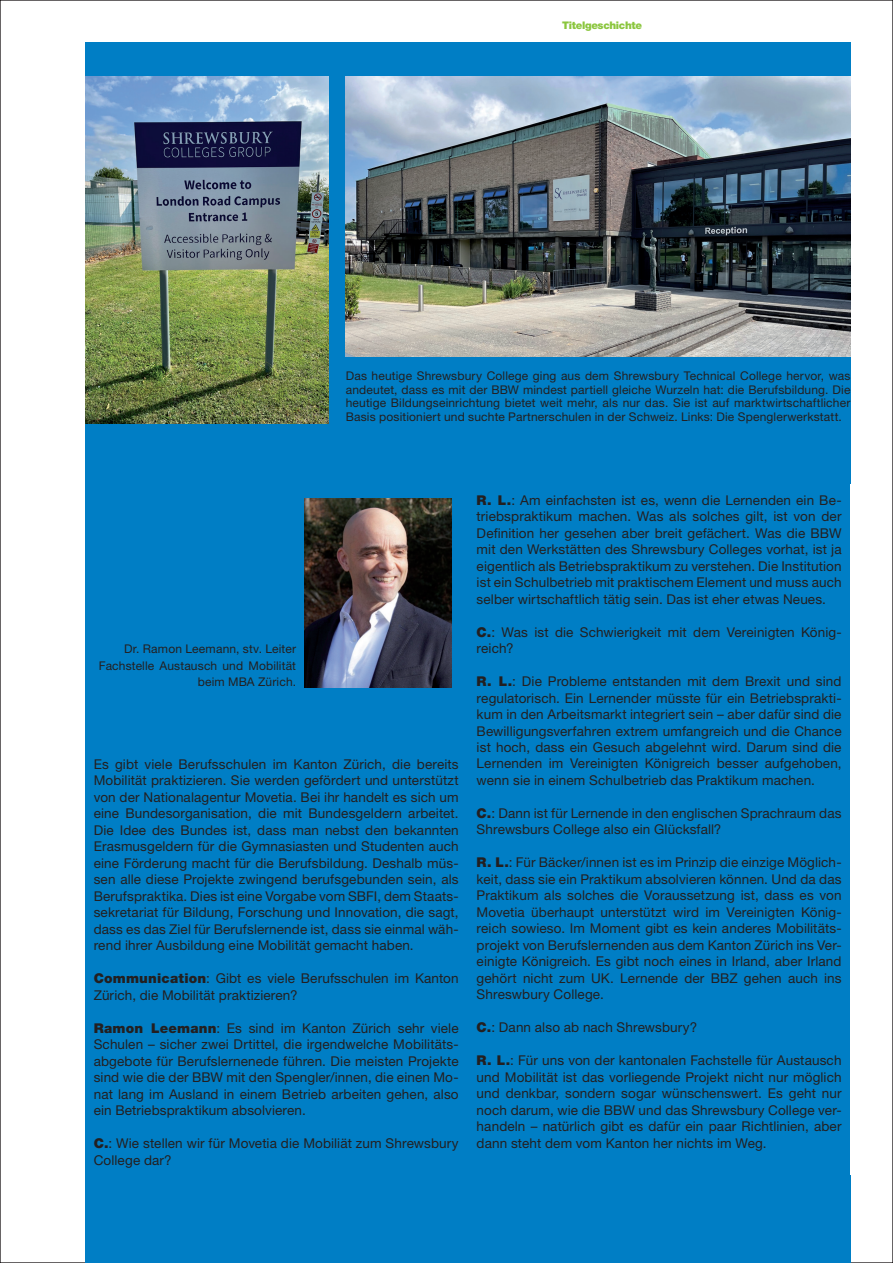
<style>
.page{position:relative;width:893px;height:1263px;background:#fff}
.page>*{position:absolute;margin:0;border:0;box-sizing:border-box;transform-origin:0 0}
.t1{font:13.5px/16.5px "Helvetica Neue LT Std";letter-spacing:.01em;color:#231f20;text-align:justify}
.t2{font:12px/13.5px "Helvetica Neue LT Std";letter-spacing:.015em;color:#231f20;text-align:right}
.t3{font:900 10.5px "Helvetica Neue LT Std";letter-spacing:-.03em;color:#8bc63e}
.s1{font-weight:900}
</style>
<div class="page">
<div style="left:85px;top:1175px;width:765px;height:88px;background:#007ec5"></div>
<div style="left:85px;top:43px;width:765px;height:441px;background:#007ec5"></div>
<div style="left:85px;top:475px;width:765px;height:709px;background:#007ec5"></div>
<img style="left:305px;top:499px;width:146px;height:188px">
<img style="left:85px;top:77px;width:244px;height:346px">
<img style="left:346px;top:77px;width:504px;height:279px">
<p class="t3" style="left:562px;top:19px;width:81px">Titelgeschichte</p>
<p class="t2" style="left:346px;top:369px;width:506px;text-align:justify">Das heutige Shrewsbury College ging aus dem Shrewsbury Technical College hervor, was andeutet, dass es mit der BBW mindest partiell gleiche Wurzeln hat: die Berufsbildung. Die heutige Bildungseinrichtung bietet weit mehr, als nur das. Sie ist auf marktwirtschaftlicher Basis positioniert und suchte Partnerschulen in der Schweiz. Links: Die Spenglerwerkstatt.</p>
<p class="t2" style="left:99px;top:640px;width:199px;line-height:16.5px">Dr. Ramon Leemann, stv. Leiter<br>Fachstelle Austausch und Mobilität beim MBA Zürich.</p>
<p class="t1" style="left:94px;top:755px;width:366px">Es gibt viele Berufsschulen im Kanton Zürich, die bereits Mobilität praktizieren. Sie werden gefördert und unterstützt von der Nationalagentur Movetia. Bei ihr handelt es sich um eine Bundesorganisation, die mit Bundesgeldern arbeitet.<br>Die Idee des Bundes ist, dass man nebst den bekannten Erasmusgeldern für die Gymnasiasten und Studenten auch eine Förderung macht für die Berufsbildung. Deshalb müs&shy;sen alle diese Projekte zwingend berufsgebunden sein, als Berufspraktika. Dies ist eine Vorgabe vom SBFI, dem Staats&shy;sekretariat für Bildung, Forschung und Innovation, die sagt, dass es das Ziel für Berufslernende ist, dass sie einmal wäh&shy;rend ihrer Ausbildung eine Mobilität gemacht haben.</p>
<p class="t1" style="left:94px;top:970px;width:366px"><span class="s1">Communication</span>: Gibt es viele Berufsschulen im Kanton<br>Zürich, die Mobilität praktizieren?</p>
<p class="t1" style="left:94px;top:1019px;width:366px"><span class="s1">Ramon Leemann</span>: Es sind im Kanton Zürich sehr viele Schulen – sicher zwei Drtittel, die irgendwelche Mobilitäts&shy;abgebote für Berufslernenede führen. Die meisten Projekte sind wie die der BBW mit den Spengler/innen, die einen Mo&shy;nat lang im Ausland in einem Betrieb arbeiten gehen, also ein Betriebspraktikum absolvieren.</p>
<p class="t1" style="left:94px;top:1135px;width:366px"><span class="s1">C.</span>: Wie stellen wir für Movetia die Mobiliät zum Shrewsbury<br>College dar?</p>
<p class="t1" style="left:477px;top:491px;width:366px"><span class="s1">R. L.</span>: Am einfachsten ist es, wenn die Lernenden ein Be&shy;triebspraktikum machen. Was als solches gilt, ist von der Definition her gesehen aber breit gefächert. Was die BBW mit den Werkstätten des Shrewsbury Colleges vorhat, ist ja eigentlich als Betriebspraktikum zu verstehen. Die Institution ist ein Schulbetrieb mit praktischem Element und muss auch selber wirtschaftlich tätig sein. Das ist eher etwas Neues.</p>
<p class="t1" style="left:477px;top:623px;width:366px"><span class="s1">C.</span>: Was ist die Schwierigkeit mit dem Vereinigten König&shy;reich?</p>
<p class="t1" style="left:477px;top:673px;width:366px"><span class="s1">R. L.</span>: Die Probleme entstanden mit dem Brexit und sind regulatorisch. Ein Lernender müsste für ein Betriebsprakti&shy;kum in den Arbeitsmarkt integriert sein – aber dafür sind die Bewilligungsverfahren extrem umfangreich und die Chance ist hoch, dass ein Gesuch abgelehnt wird. Darum sind die Lernenden im Vereinigten Königreich besser aufgehoben, wenn sie in einem Schulbetrieb das Praktikum machen.</p>
<p class="t1" style="left:477px;top:805px;width:366px"><span class="s1">C.</span>: Dann ist für Lernende in den englischen Sprachraum das<br>Shrewsburs College also ein Glücksfall?</p>
<p class="t1" style="left:477px;top:854px;width:366px"><span class="s1">R. L.</span>: Für Bäcker/innen ist es im Prinzip die einzige Möglich&shy;keit, dass sie ein Praktikum absolvieren können. Und da das Praktikum als solches die Voraussetzung ist, dass es von Movetia überhaupt unterstützt wird im Vereinigten König&shy;reich sowieso. Im Moment gibt es kein anderes Mobilitäts&shy;projekt von Berufslernenden aus dem Kanton Zürich ins Ver&shy;einigte Königreich. Es gibt noch eines in Irland, aber Irland gehört nicht zum UK. Lernende der BBZ gehen auch ins Shreswbury College.</p>
<p class="t1" style="left:477px;top:1019px;width:222px"><span class="s1">C.</span>: Dann also ab nach Shrewsbury?</p>
<p class="t1" style="left:477px;top:1052px;width:366px"><span class="s1">R. L.</span>: Für uns von der kantonalen Fachstelle für Austausch und Mobilität ist das vorliegende Projekt nicht nur möglich und denkbar, sondern sogar wünschenswert. Es geht nur noch darum, wie die BBW und das Shrewsbury College ver&shy;handeln – natürlich gibt es dafür ein paar Richtlinien, aber dann steht dem vom Kanton her nichts im Weg.</p>
</div>
